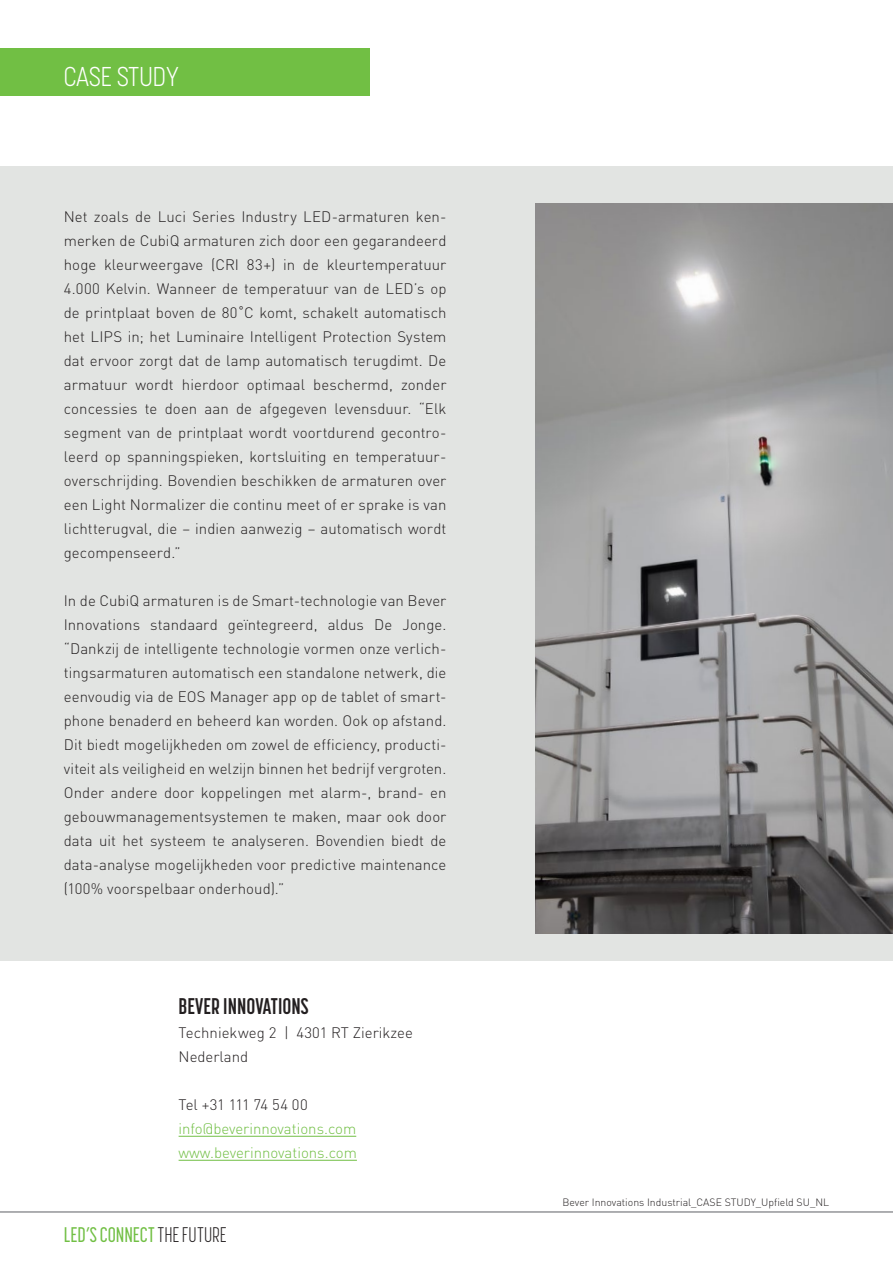
<style>
.page{position:relative;width:893px;height:1263px;background:#fff}
.page>*{position:absolute;margin:0;border:0;box-sizing:border-box;transform-origin:0 0}
.t1{font:300 27px "Korolev Condensed";color:#fff}
.t2{font:700 22.5px "Korolev Compressed";color:#231f20}
.t3{font:500 21px "Korolev Compressed";letter-spacing:-.005em;color:#71bf44}
.t4{font:300 15px/24px "DIN Pro";letter-spacing:.005em;color:#231f20;text-align:justify}
.t5{font:300 15px/24px "DIN Pro";color:#71bf44}
.t6{font:300 15px "DIN Pro";letter-spacing:-.03em;color:#231f20}
.t7{font:300 10.5px "DIN Pro";color:#231f20}
.s1{font-weight:300;color:#231f20}
</style>
<div class="page">
<div style="left:0;top:48px;width:370px;height:48px;background:#71bf44"></div>
<div style="left:0;top:167px;width:893px;height:794px;background:#e2e4e2"></div>
<img style="left:536px;top:203px;width:357px;height:731px">
<hr style="left:179px;top:1136px;width:177px;height:1px;background:#71bf44">
<hr style="left:179px;top:1160px;width:178px;height:1px;background:#71bf44">
<hr style="left:0;top:1211px;width:893px;height:1px;background:#939598">
<h1 class="t1" style="left:64px;top:60px;width:117px">CASE STUDY</h1>
<p class="t4" style="left:64px;top:203px;width:384px">Net zoals de Luci Series Industry LED-armaturen ken&shy;merken de CubiQ armaturen zich door een gegarandeerd hoge kleurweergave (CRI 83+) in de kleurtemperatuur 4.000 Kelvin. Wanneer de temperatuur van de LED’s op de printplaat boven de 80˚C komt, schakelt automatisch het LIPS in; het Luminaire Intelligent Protection System dat ervoor zorgt dat de lamp automatisch terugdimt. De armatuur wordt hierdoor optimaal beschermd, zonder concessies te doen aan de afgegeven levensduur. “Elk segment van de printplaat wordt voortdurend gecontro&shy;leerd op spanningspieken, kortsluiting en temperatuur&shy;overschrijding. Bovendien beschikken de armaturen over een Light Normalizer die continu meet of er sprake is van lichtterugval, die – indien aanwezig – automatisch wordt gecompenseerd.”</p>
<p class="t4" style="left:64px;top:587px;width:384px">In de CubiQ armaturen is de Smart-technologie van Bever Innovations standaard geïntegreerd, aldus De Jonge. “Dankzij de intelligente technologie vormen onze verlich&shy;tingsarmaturen automatisch een standalone netwerk, die eenvoudig via de EOS Manager app op de tablet of smart&shy;phone benaderd en beheerd kan worden. Ook op afstand.<br>Dit biedt mogelijkheden om zowel de efficiency, producti&shy;viteit als veiligheid en welzijn binnen het bedrijf vergroten.<br>Onder andere door koppelingen met alarm-, brand- en gebouwmanagementsystemen te maken, maar ook door data uit het systeem te analyseren. Bovendien biedt de data-analyse mogelijkheden voor predictive maintenance (100% voorspelbaar onderhoud).”</p>
<h2 class="t2" style="left:179px;top:993px;width:131px">BEVER INNOVATIONS</h2>
<p class="t4" style="left:179px;top:1019px;width:236px">Techniekweg 2 | 4301 RT Zierikzee<br>Nederland</p>
<p class="t6" style="left:179px;top:1093px;width:131px">Tel +31 111 74 54 00</p>
<p class="t5" style="left:179px;top:1115px;width:180px">info@beverinnovations.com www.beverinnovations.com</p>
<h3 class="t3" style="left:64px;top:1223px;width:164px">LED’S CONNECT<span class="s1">THE FUTURE</span></h3>
<p class="t7" style="left:562px;top:1194px;width:268px">Bever Innovations Industrial_CASE STUDY_Upfield SU_NL</p>
</div>
